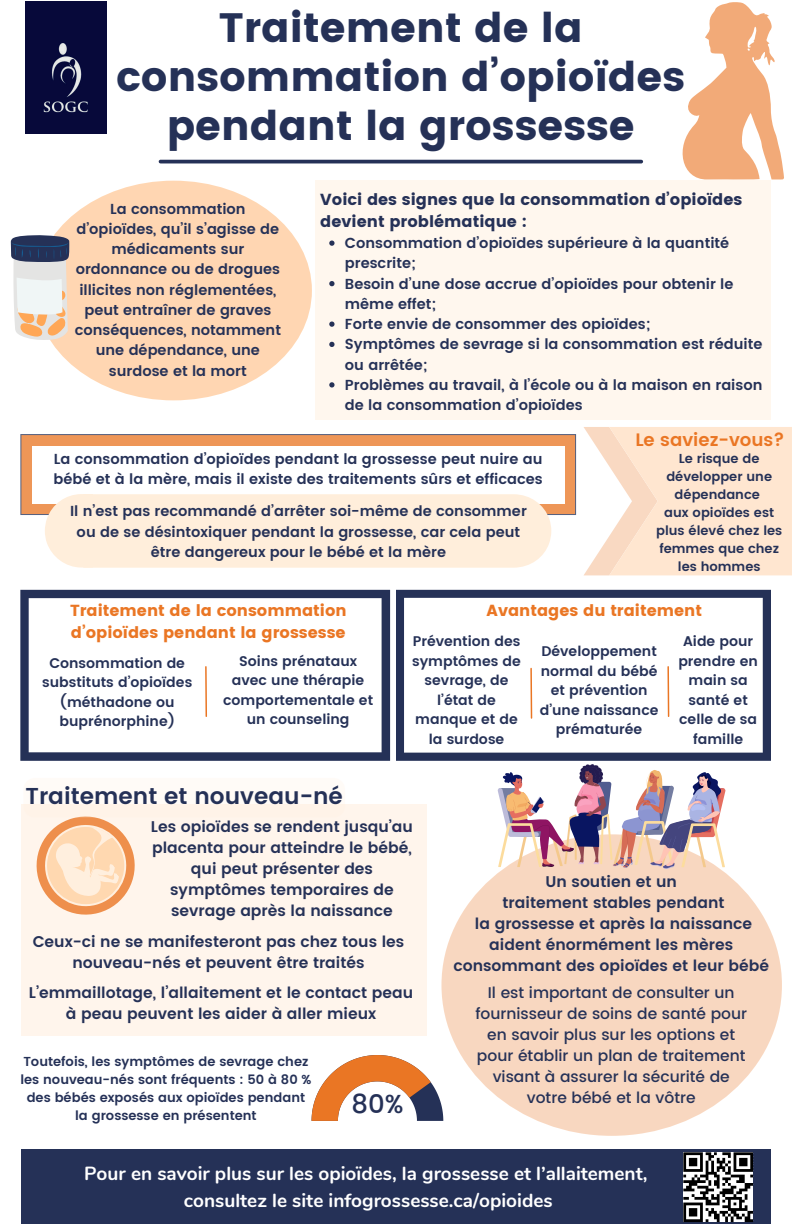
<style>
.page{position:relative;width:792px;height:1224px;background:#fff}
.page>*{position:absolute;margin:0;border:0;box-sizing:border-box;transform-origin:0 0}
.t1{font:41px/48.8px "Poppins";color:#253157;text-align:center}
.t2{font:500 26px "Poppins";color:#253157}
.t3{font:600 23px "Poppins";color:#253157}
.t4{font:700 19px "Nunito";color:#fff}
.t5{font:600 18px "Poppins";color:#ea7624}
.t6{font:16px/21.8px "Poppins";color:#ea7624}
.t7{font:16px/21.8px "Poppins";color:#253157}
.t8{font:600 15.5px/21px "Poppins";color:#253157;text-align:center}
.t9{font:500 15.5px/21px "Poppins";color:#253157;text-align:center}
.t10{font:600 14.5px/20.2px "Poppins";color:#253157}
.t11{font:600 14px/19.5px "Poppins";color:#253157;text-align:center}
.t12{font:600 13px/18px "Poppins";color:#253157;text-align:center}
</style>
<div class="page">
<hr style="left:161px;top:160px;width:480px;height:3px;background:#253157">
<div style="left:35px;top:181px;width:277px;height:219px;background:#ffd6b2;border-radius:50%"></div>
<div style="left:315px;top:181px;width:456px;height:239px;background:#fff7ee"></div>
<svg style="left:11px;top:235px;width:58px;height:105px"></svg>
<svg style="left:20px;top:590px;width:370px;height:171px"></svg>
<svg style="left:204px;top:665px;width:4px;height:53px"></svg>
<div style="left:21px;top:804px;width:406px;height:232px;background:#fff5ec"></div>
<img style="left:26px;top:2px;width:81px;height:132px">
<svg style="left:396px;top:590px;width:375px;height:171px"></svg>
<div style="left:441px;top:834px;width:341px;height:302px;background:#f8d7c0;border-radius:50%"></div>
<svg style="left:20px;top:434px;width:556px;height:81px;background:#e1945e"></svg>
<div style="left:32px;top:446px;width:532px;height:57px;background:#fff"></div>
<svg style="left:583px;top:427px;width:209px;height:148px;background:#fee7d3"></svg>
<div style="left:45px;top:494px;width:506px;height:74px;background:#ffeedb"></div>
<svg style="left:530px;top:667px;width:3px;height:53px"></svg>
<svg style="left:667px;top:665px;width:3px;height:53px"></svg>
<div style="left:21px;top:1149px;width:750px;height:75px;background:#253157"></div>
<svg style="left:683px;top:2px;width:101px;height:178px"></svg>
<svg style="left:498px;top:764px;width:227px;height:105px"></svg>
<svg style="left:312px;top:1055px;width:131px;height:66px"></svg>
<svg style="left:683px;top:1152px;width:70px;height:70px;background:#828282"></svg>
<svg style="left:36px;top:816px;width:99px;height:99px"></svg>
<svg style="left:329px;top:241px;width:6px;height:5px"></svg>
<svg style="left:329px;top:281px;width:6px;height:5px"></svg>
<svg style="left:329px;top:322px;width:6px;height:5px"></svg>
<svg style="left:329px;top:342px;width:6px;height:5px"></svg>
<svg style="left:329px;top:382px;width:6px;height:6px"></svg>
<p class="t1" style="left:116px;top:4px;width:570px">Traitement de la consommation d’opioïdes pendant la grossesse</p>
<p class="t10" style="left:75px;top:199px;width:208px;text-align:center">La consommation d’opioïdes, qu’il s’agisse de médicaments sur ordonnance ou de drogues illicites non réglementées, peut entraîner de graves conséquences, notamment une dépendance, une surdose et la mort</p>
<p class="t7" style="left:320px;top:189px;width:424px">Voici des signes que la consommation d’opioïdes devient problématique :</p>
<p class="t10" style="left:345px;top:233px;width:386px">Consommation d’opioïdes supérieure à la quantité prescrite;</p>
<p class="t10" style="left:345px;top:273px;width:390px">Besoin d’une dose accrue d’opioïdes pour obtenir le même effet;</p>
<p class="t10" style="left:345px;top:314px;width:307px">Forte envie de consommer des opioïdes;</p>
<p class="t10" style="left:345px;top:334px;width:419px">Symptômes de sevrage si la consommation est réduite ou arrêtée;</p>
<p class="t10" style="left:345px;top:375px;width:419px">Problèmes au travail, à l’école ou à la maison en raison de la consommation d’opioïdes</p>
<p class="t10" style="left:54px;top:449px;width:491px">La consommation d’opioïdes pendant la grossesse peut nuire au bébé et à la mère, mais il existe des traitements sûrs et efficaces</p>
<p class="t5" style="left:635px;top:429px;width:151px">Le saviez-vous?</p>
<p class="t12" style="left:666px;top:449px;width:107px">Le risque de développer une dépendance</p>
<p class="t12" style="left:656px;top:503px;width:128px">aux opioïdes est plus élevé chez les femmes que chez les hommes</p>
<p class="t10" style="left:70px;top:501px;width:458px;text-align:center">Il n’est pas recommandé d’arrêter soi-même de consommer ou de se désintoxiquer pendant la grossesse, car cela peut être dangereux pour le bébé et la mère</p>
<p class="t6" style="left:70px;top:600px;width:278px">Traitement de la consommation d’opioïdes pendant la grossesse</p>
<p class="t11" style="left:42px;top:653px;width:152px">Consommation de substituts d’opioïdes (méthadone ou buprénorphine)</p>
<p class="t11" style="left:223px;top:651px;width:152px">Soins prénataux avec une thérapie comportementale et un counseling</p>
<p class="t3" style="left:26px;top:783px;width:319px">Traitement et nouveau-né</p>
<p class="t6" style="left:487px;top:600px;width:217px">Avantages du traitement</p>
<p class="t11" style="left:412px;top:632px;width:110px">Prévention des symptômes de sevrage, de l’état de manque et de la surdose</p>
<p class="t11" style="left:540px;top:642px;width:120px">Développement normal du bébé et prévention d’une naissance prématurée</p>
<p class="t11" style="left:678px;top:632px;width:81px">Aide pour prendre en main sa santé et celle de sa famille</p>
<p class="t8" style="left:151px;top:816px;width:264px">Les opioïdes se rendent jusqu’au placenta pour atteindre le bébé, qui peut présenter des symptômes temporaires de sevrage après la naissance</p>
<p class="t8" style="left:33px;top:931px;width:373px">Ceux-ci ne se manifesteront pas chez tous les nouveau-nés et peuvent être traités</p>
<p class="t8" style="left:29px;top:983px;width:386px">L’emmaillotage, l’allaitement et le contact peau à peau peuvent les aider à aller mieux</p>
<p class="t12" style="left:20px;top:1053px;width:293px">Toutefois, les symptômes de sevrage chez les nouveau-nés sont fréquents : 50 à 80 % des bébés exposés aux opioïdes pendant la grossesse en présentent</p>
<p class="t2" style="left:351px;top:1089px;width:54px">80%</p>
<p class="t8" style="left:546px;top:871px;width:133px">Un soutien et un</p>
<p class="t8" style="left:503px;top:892px;width:224px">traitement stables pendant</p>
<p class="t8" style="left:453px;top:913px;width:317px">la grossesse et après la naissance aident énormément les mères consommant des opioïdes et leur bébé</p>
<p class="t9" style="left:475px;top:983px;width:273px">Il est important de consulter un fournisseur de soins de santé pour en savoir plus sur les options et pour établir un plan de traitement visant à assurer la sécurité de votre bébé et la vôtre</p>
<p class="t4" style="left:84px;top:1161px;width:565px">Pour en savoir plus sur les opioïdes, la grossesse et l’allaitement,</p>
<p class="t4" style="left:184px;top:1187px;width:370px">consultez le site infogrossesse.ca/opioides</p>
</div>
